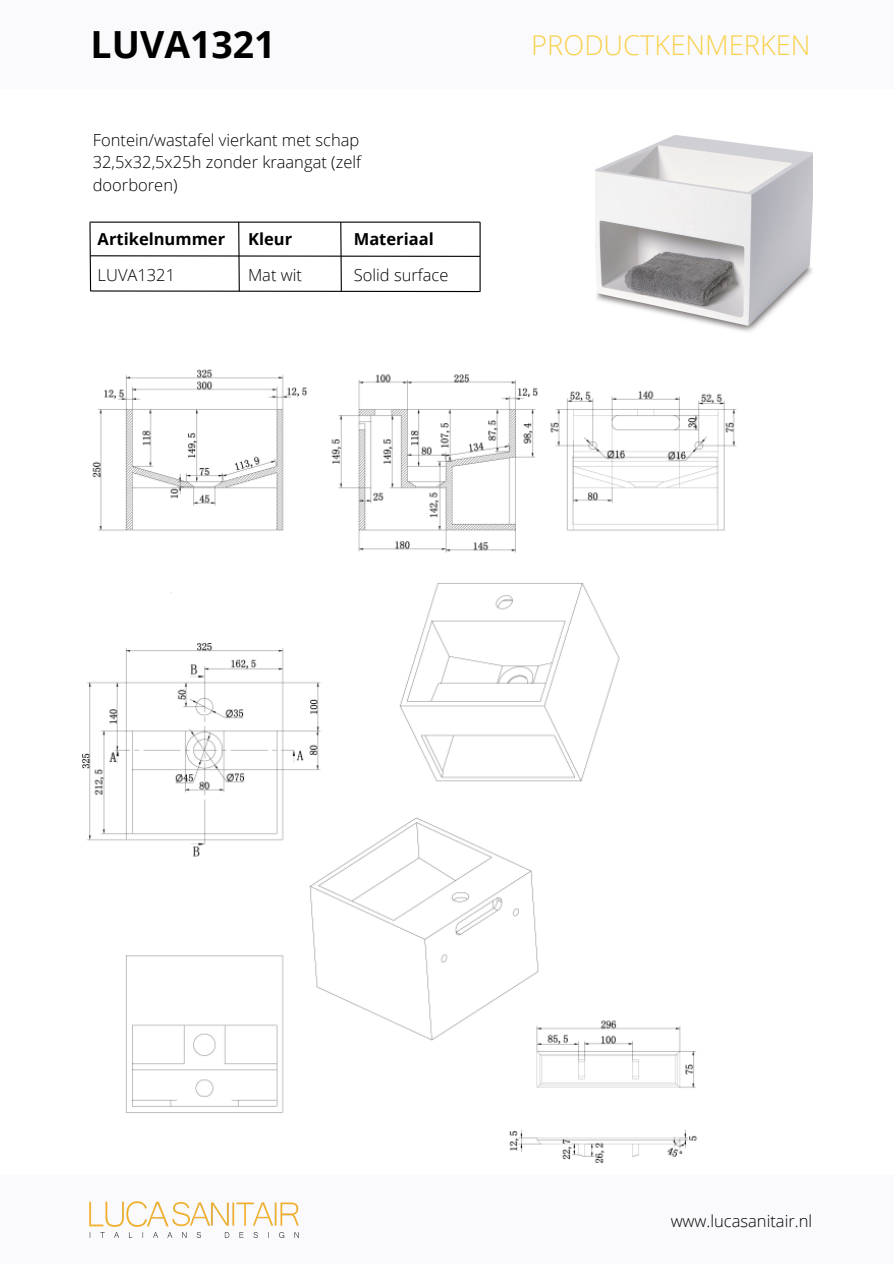
<style>
.page{position:relative;width:894px;height:1264px;background:#fff}
.page>*{position:absolute;margin:0;border:0;box-sizing:border-box;transform-origin:0 0}
.t1{font:700 37.35px "Open Sans";color:#000}
.t2{font:300 27.3px "Open Sans";color:#f9d14c}
.t3{font:300 16.5px/22.5px "Open Sans";color:#000;text-align:justify}
.t4{font:700 16.5px "Open Sans";color:#000}
</style>
<div class="page">
<div style="left:0;top:1175px;width:893px;height:88px;background:#fafafc"></div>
<div style="left:0;top:0;width:893px;height:89px;background:#fafafc"></div>
<img style="left:90px;top:1201px;width:208px;height:36px">
<img style="left:595px;top:135px;width:217px;height:197px">
<svg style="left:89px;top:221px;width:391px;height:72px"></svg>
<hr style="left:479px;top:223px;width:1px;height:68px;background:#000">
<img style="left:82px;top:369px;width:655px;height:794px">
<p class="t1" style="left:91px;top:18px;width:186px">LUVA1321</p>
<p class="t2" style="left:531px;top:26px;width:281px">PRODUCTKENMERKEN</p>
<p class="t3" style="left:93px;top:128px;width:270px">Fontein/wastafel vierkant met schap 32,5x32,5x25h zonder kraangat (zelf doorboren)</p>
<p class="t4" style="left:98px;top:227px;width:129px">Artikelnummer</p>
<p class="t3" style="left:98px;top:263px;width:79px">LUVA1321</p>
<p class="t4" style="left:248px;top:227px;width:46px">Kleur</p>
<p class="t3" style="left:248px;top:264px;width:55px">Mat wit</p>
<p class="t4" style="left:353px;top:227px;width:81px">Materiaal</p>
<p class="t3" style="left:353px;top:263px;width:96px">Solid surface</p>
<p class="t3" style="left:670px;top:1208px;width:143px">www.lucasanitair.nl</p>
</div>
